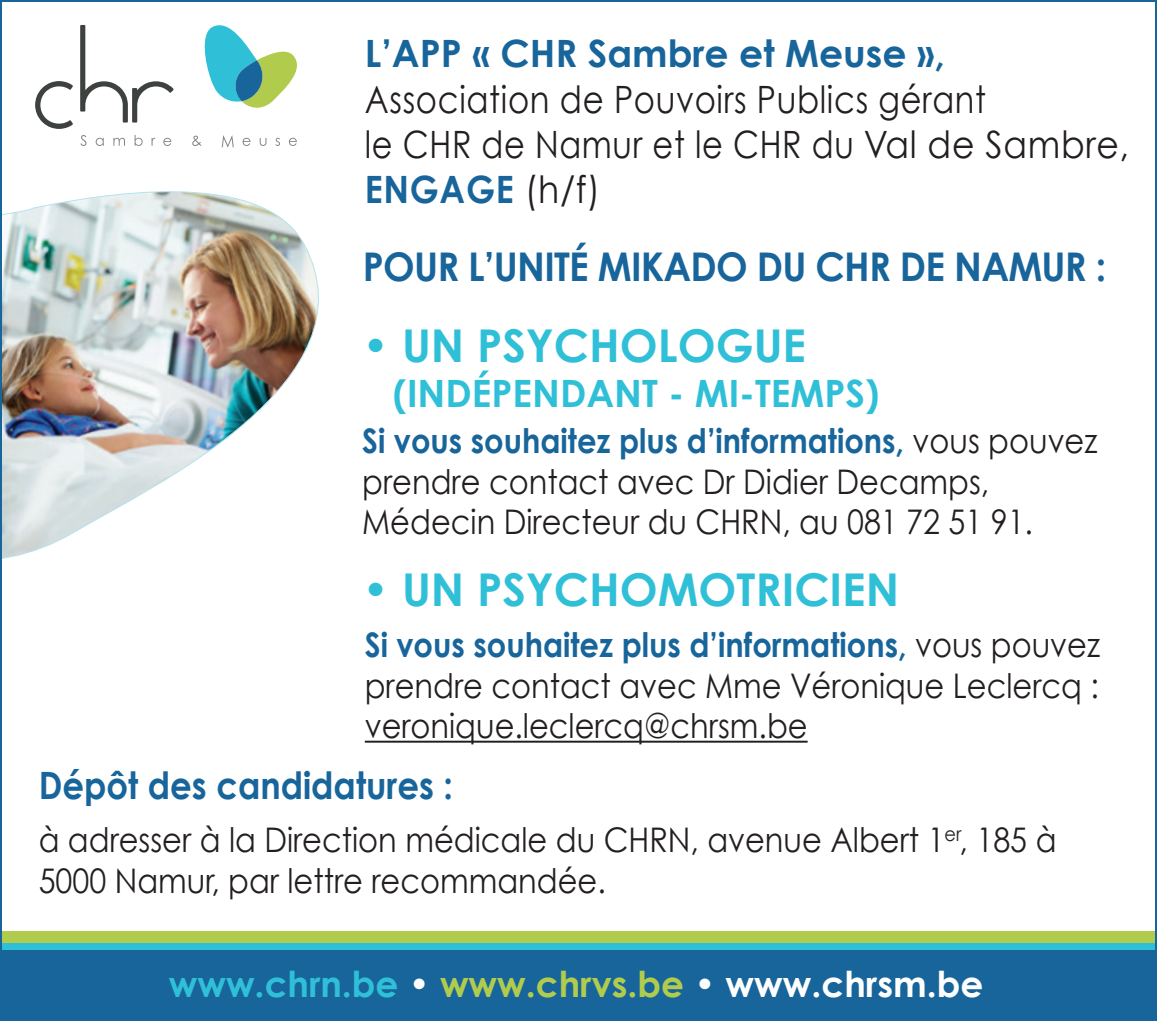
<style>
.page{position:relative;width:1157px;height:1021px;background:#fff}
.page>*{position:absolute;margin:0;border:0;box-sizing:border-box;transform-origin:0 0}
.t1{font:700 45.2px "Century Gothic";color:#2fc0d8}
.t2{font:700 39.6px "Century Gothic";letter-spacing:-.02em;color:#18659b;scale:.95 1}
.t3{font:37.6px/45.2px "Century Gothic";letter-spacing:.02em;color:#231f20;scale:.86 1}
.t4{font:700 37.6px "Century Gothic";color:#18659b}
.t5{font:700 37.6px "Century Gothic";color:#2fc0d8}
.t6{font:700 37.6px "Century Gothic";color:#18659b;scale:.9 1}
.t7{font:700 35.6px "Century Gothic";color:#b1cc4d}
.t8{font:34px/40.8px "Century Gothic";color:#231f20;scale:.9 1}
.s1{font-weight:700;color:#18659b}
.s2{color:#2fc0d8}
.s3{font-weight:400;color:#fff}
.s4{color:#fff}
</style>
<div class="page">
<div style="left:0;top:931px;width:1157px;height:12px;background:#b1cc4d"></div>
<div style="left:0;top:943px;width:1157px;height:7px;background:#2fc0d8"></div>
<div style="left:0;top:950px;width:1157px;height:70px;background:#18659b"></div>
<svg style="left:204px;top:25px;width:93px;height:83px"></svg>
<svg style="left:80px;top:135px;width:6px;height:11px"></svg>
<svg style="left:96px;top:138px;width:8px;height:8px"></svg>
<svg style="left:113px;top:138px;width:12px;height:8px"></svg>
<svg style="left:135px;top:135px;width:8px;height:11px"></svg>
<svg style="left:151px;top:138px;width:4px;height:8px"></svg>
<svg style="left:163px;top:138px;width:8px;height:8px"></svg>
<svg style="left:192px;top:136px;width:10px;height:10px"></svg>
<svg style="left:222px;top:135px;width:12px;height:12px"></svg>
<svg style="left:242px;top:138px;width:8px;height:8px"></svg>
<svg style="left:260px;top:138px;width:6px;height:8px"></svg>
<svg style="left:275px;top:138px;width:5px;height:8px"></svg>
<svg style="left:289px;top:138px;width:8px;height:8px"></svg>
<svg style="left:80px;top:25px;width:94px;height:97px"></svg>
<svg style="left:35px;top:81px;width:38px;height:48px"></svg>
<img style="left:3px;top:191px;width:316px;height:368px">
<hr style="left:365px;top:740px;width:442px;height:2px;background:#231f20">
<p class="t4" style="left:365px;top:30px;width:581px">L’APP « CHR Sambre et Meuse »,</p>
<p class="t3" style="left:365px;top:76px;width:890px">Association de Pouvoirs Publics gérant<br>le CHR de Namur et le CHR du Val de Sambre,<br><span class="s1">ENGAGE</span> (h/f)</p>
<p class="t2" style="left:363px;top:242px;width:784px">POUR L’UNITÉ MIKADO DU CHR DE NAMUR :</p>
<h1 class="t1" style="left:362px;top:317px;width:445px">• UN PSYCHOLOGUE</h1>
<p class="t5" style="left:393px;top:370px;width:488px">(INDÉPENDANT - MI-TEMPS)</p>
<p class="t8" style="left:362px;top:419px;width:818px"><span class="s1">Si vous souhaitez plus d’informations,</span> vous pouvez prendre contact avec Dr Didier Decamps,<br>Médecin Directeur du CHRN, au 081 72 51 91.</p>
<h1 class="t1" style="left:362px;top:561px;width:538px">• UN PSYCHOMOTRICIEN</h1>
<p class="t8" style="left:365px;top:624px;width:818px;text-align:justify"><span class="s1">Si vous souhaitez plus d’informations,</span> vous pouvez prendre contact avec Mme Véronique Leclercq : veronique.leclercq@chrsm.be</p>
<p class="t6" style="left:39px;top:761px;width:462px">Dépôt des candidatures :</p>
<p class="t8" style="left:39px;top:818px;width:1132px">à adresser à la Direction médicale du CHRN, avenue Albert 1<sup>er</sup>, 185 à<br>5000 Namur, par lettre recommandée.</p>
<p class="t7" style="left:169px;top:961px;width:816px"><span class="s2">www.chrn.be</span> <span class="s3">•</span> www.chrvs.be <span class="s3">•</span> <span class="s4">www.chrsm.be</span></p>
</div>
